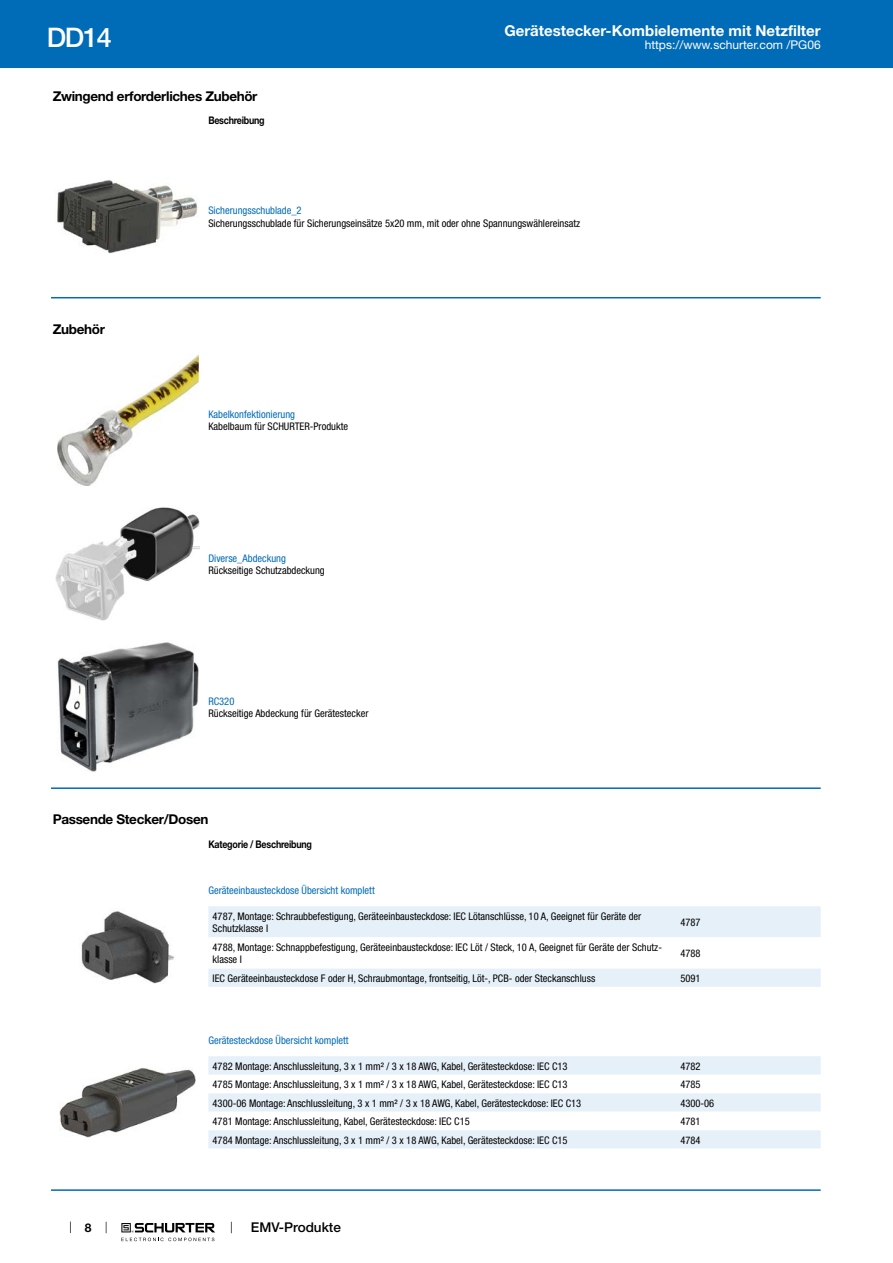
<style>
.page{position:relative;width:893px;height:1263px;background:#fff}
.page>*{position:absolute;margin:0;border:0;box-sizing:border-box;transform-origin:0 0}
.t1{font:500 27px "Helvetica Neue LT";color:#fff}
.t2{font:700 15px "Helvetica Neue LT";color:#fff}
.t3{font:700 13.5px "Helvetica Neue LT";letter-spacing:-.025em;color:#000}
.t4{font:500 13.5px "Helvetica Neue LT";color:#000}
.t5{font:12px "Helvetica Neue LT";color:#fff}
.t6{font:700 12px "Helvetica Neue LT";color:#000}
.t7{font:condensed 10.5px/12.6px "Helvetica Neue LT";color:#000}
.t8{font:condensed 10.5px "Helvetica Neue LT";color:#006bb6}
.t9{font:700 10.5px "Helvetica Neue LT";letter-spacing:-.025em;color:#000;scale:.85 1}
</style>
<div class="page">
<svg style="left:70px;top:1221px;width:1px;height:12px"></svg>
<svg style="left:121px;top:1223px;width:94px;height:18px"></svg>
<div style="left:0;top:0;width:893px;height:68px;background:#006bb6"></div>
<img style="left:57px;top:180px;width:141px;height:73px">
<hr style="left:51px;top:297px;width:770px;height:1px;background:#006bb6">
<img style="left:57px;top:355px;width:141px;height:131px">
<img style="left:55px;top:507px;width:145px;height:113px">
<img style="left:57px;top:642px;width:141px;height:130px">
<hr style="left:51px;top:787px;width:770px;height:2px;background:#006bb6">
<img style="left:81px;top:911px;width:93px;height:73px">
<div style="left:208px;top:906px;width:613px;height:31px;background:#e6f0f8"></div>
<div style="left:208px;top:969px;width:613px;height:18px;background:#e6f0f8"></div>
<img style="left:60px;top:1067px;width:135px;height:71px">
<div style="left:208px;top:1056px;width:613px;height:19px;background:#e6f0f8"></div>
<svg style="left:208px;top:1093px;width:613px;height:56px;fill:#e6f0f8"></svg>
<hr style="left:51px;top:1189px;width:770px;height:2px;background:#006bb6">
<h1 class="t1" style="left:47px;top:21px;width:66px">DD14</h1>
<p class="t3" style="left:53px;top:88px;width:206px">Zwingend erforderliches Zubehör</p>
<p class="t9" style="left:208px;top:114px;width:68px">Beschreibung</p>
<h2 class="t2" style="left:504px;top:21px;width:318px">Gerätestecker-Kombielemente mit Netzfilter</h2>
<p class="t5" style="left:645px;top:38px;width:178px">https://www.schurter.com /PG06</p>
<p class="t3" style="left:53px;top:321px;width:54px">Zubehör</p>
<p class="t8" style="left:208px;top:205px;width:95px">Sicherungsschublade_2</p>
<p class="t7" style="left:208px;top:217px;width:373px">Sicherungsschublade für Sicherungseinsätze 5x20 mm, mit oder ohne Spannungswählereinsatz</p>
<p class="t8" style="left:208px;top:408px;width:88px">Kabelkonfektionierung</p>
<p class="t7" style="left:208px;top:420px;width:141px">Kabelbaum für SCHURTER-Produkte</p>
<p class="t8" style="left:208px;top:552px;width:79px">Diverse_Abdeckung</p>
<p class="t7" style="left:208px;top:564px;width:118px">Rückseitige Schutzabdeckung</p>
<p class="t8" style="left:208px;top:695px;width:28px">RC320</p>
<p class="t7" style="left:208px;top:707px;width:162px">Rückseitige Abdeckung für Gerätestecker</p>
<p class="t3" style="left:53px;top:811px;width:157px">Passende Stecker/Dosen</p>
<p class="t9" style="left:208px;top:837px;width:123px">Kategorie / Beschreibung</p>
<p class="t8" style="left:208px;top:884px;width:168px">Geräteeinbausteckdose Übersicht komplett</p>
<p class="t7" style="left:213px;top:909px;width:430px">4787, Montage: Schraubbefestigung, Geräteeinbausteckdose: IEC Lötanschlüsse, 10 A, Geeignet für Geräte der<br>Schutzklasse I</p>
<p class="t7" style="left:680px;top:916px;width:22px">4787</p>
<p class="t7" style="left:213px;top:941px;width:451px">4788, Montage: Schnappbefestigung, Geräteeinbausteckdose: IEC Löt / Steck, 10 A, Geeignet für Geräte der Schutz&shy;klasse I</p>
<p class="t7" style="left:680px;top:947px;width:22px">4788</p>
<p class="t7" style="left:213px;top:972px;width:384px">IEC Geräteeinbausteckdose F oder H, Schraubmontage, frontseitig, Löt-, PCB- oder Steckanschluss</p>
<p class="t7" style="left:680px;top:972px;width:22px">5091</p>
<p class="t6" style="left:85px;top:1220px;width:8px">8</p>
<p class="t8" style="left:208px;top:1034px;width:142px">Gerätesteckdose Übersicht komplett</p>
<p class="t7" style="left:213px;top:1059px;width:356px">4782 Montage: Anschlussleitung, 3 x 1 mm² / 3 x 18 AWG, Kabel, Gerätesteckdose: IEC C13</p>
<p class="t7" style="left:680px;top:1059px;width:22px">4782</p>
<p class="t7" style="left:213px;top:1078px;width:356px">4785 Montage: Anschlussleitung, 3 x 1 mm² / 3 x 18 AWG, Kabel, Gerätesteckdose: IEC C13</p>
<p class="t7" style="left:680px;top:1078px;width:22px">4785</p>
<p class="t7" style="left:213px;top:1096px;width:370px">4300-06 Montage: Anschlussleitung, 3 x 1 mm² / 3 x 18 AWG, Kabel, Gerätesteckdose: IEC C13</p>
<p class="t7" style="left:680px;top:1096px;width:35px">4300-06</p>
<p class="t7" style="left:213px;top:1115px;width:259px">4781 Montage: Anschlussleitung, Kabel, Gerätesteckdose: IEC C15</p>
<p class="t7" style="left:680px;top:1115px;width:22px">4781</p>
<p class="t7" style="left:213px;top:1133px;width:356px">4784 Montage: Anschlussleitung, 3 x 1 mm² / 3 x 18 AWG, Kabel, Gerätesteckdose: IEC C15</p>
<p class="t7" style="left:680px;top:1133px;width:22px">4784</p>
<p class="t4" style="left:251px;top:1219px;width:92px">EMV-Produkte</p>
</div>
